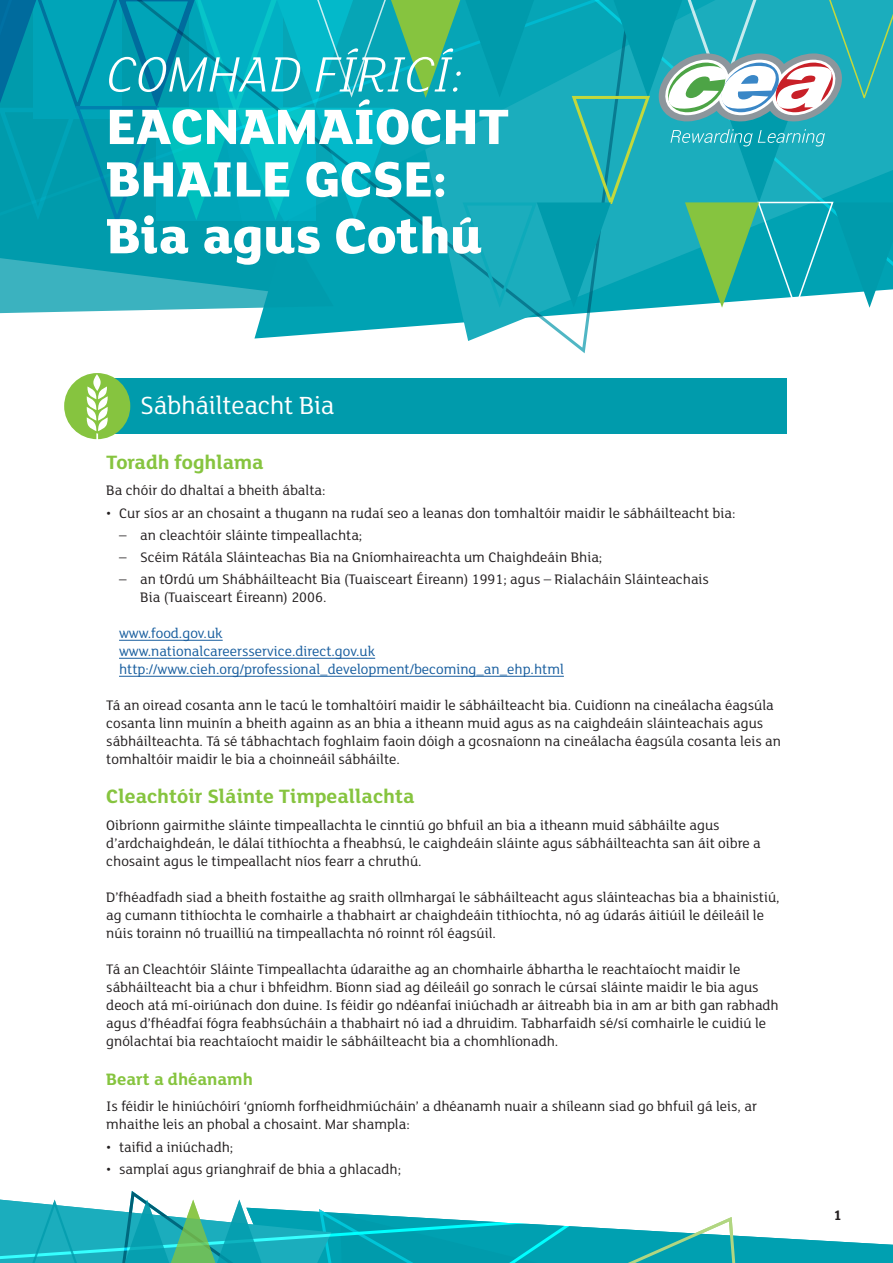
<style>
.page{position:relative;width:893px;height:1263px;background:#fff}
.page>*{position:absolute;margin:0;border:0;box-sizing:border-box;transform-origin:0 0}
.t1{font:800 54px/52.5px "FS Lola";color:#fff}
.t2{font:italic 300 54px "FS Lola";color:#fff}
.t3{font:27px "FS Lola";letter-spacing:-.01em;color:#fff}
.t4{font:700 21px "FS Lola";color:#86c43f}
.sub_head{font:700 18px "FS Lola";color:#86c43f}
.Body_Text{font:15px/18px "FS Lola";color:#231f20}
.dash_indents{font:15px/18px "FS Lola";color:#231f20}
.Body_Text-2{font:15px "FS Lola";color:#175d9e}
.t5{font:700 15px "FS Lola";color:#231f20}
</style>
<div class="page">
<svg style="left:0;top:312px;width:598px;height:42px"></svg>
<svg style="left:0;top:0;width:893px;height:312px;background:#1aaab5"></svg>
<div style="left:106px;top:378px;width:681px;height:56px;background:#009bac"></div>
<div style="left:64px;top:373px;width:66px;height:66px;background:#86c43f;border-radius:50%"></div>
<svg style="left:87px;top:374px;width:21px;height:66px"></svg>
<hr style="left:119px;top:640px;width:104px;height:1px;background:#175d9e">
<hr style="left:119px;top:658px;width:256px;height:1px;background:#175d9e">
<hr style="left:119px;top:676px;width:445px;height:1px;background:#175d9e">
<svg style="left:0;top:1191px;width:893px;height:72px"></svg>
<p class="t2" style="left:106px;top:39px;width:359px">COMHAD FÍRICÍ:</p>
<p class="t1" style="left:106px;top:97px;width:404px">EACNAMAÍOCHT<br>BHAILE GCSE:</p>
<p class="t1" style="left:106px;top:207px;width:377px">Bia agus Cothú</p>
<h1 class="t3" style="left:140px;top:388px;width:196px">Sábháilteacht Bia</h1>
<h2 class="t4" style="left:106px;top:447px;width:159px">Toradh foghlama</h2>
<p class="Body_Text" style="left:106px;top:481px;width:221px">Ba chóir do dhaltaí a bheith ábalta:</p>
<p class="Body_Text" style="left:106px;top:503px;width:631px">• Cur síos ar an chosaint a thugann na rudaí seo a leanas don tomhaltóir maidir le sábháilteacht bia:</p>
<p class="dash_indents" style="left:119px;top:525px;width:245px">– an cleachtóir sláinte timpeallachta;</p>
<p class="dash_indents" style="left:119px;top:547px;width:485px">– Scéim Rátála Sláinteachas Bia na Gníomhaireachta um Chaighdeáin Bhia;</p>
<p class="dash_indents" style="left:140px;top:570px;width:570px;text-indent:-21px">– an tOrdú um Shábháilteacht Bia (Tuaisceart Éireann) 1991; agus – Rialacháin Sláinteachais<br>Bia (Tuaisceart Éireann) 2006.</p>
<p class="Body_Text-2" style="left:119px;top:623px;width:105px">www.food.gov.uk</p>
<p class="Body_Text-2" style="left:119px;top:641px;width:258px">www.nationalcareersservice.direct.gov.uk</p>
<p class="Body_Text-2" style="left:119px;top:659px;width:446px">http://www.cieh.org/professional_development/becoming_an_ehp.html</p>
<p class="Body_Text" style="left:106px;top:696px;width:676px">Tá an oiread cosanta ann le tacú le tomhaltóirí maidir le sábháilteacht bia. Cuidíonn na cineálacha éagsúla cosanta linn muinín a bheith againn as an bhia a itheann muid agus as na caighdeáin sláinteachais agus sábháilteachta. Tá sé tábhachtach foghlaim faoin dóigh a gcosnaíonn na cineálacha éagsúla cosanta leis an tomhaltóir maidir le bia a choinneáil sábháilte.</p>
<h2 class="t4" style="left:106px;top:782px;width:310px">Cleachtóir Sláinte Timpeallachta</h2>
<p class="Body_Text" style="left:106px;top:815px;width:656px">Oibríonn gairmithe sláinte timpeallachta le cinntiú go bhfuil an bia a itheann muid sábháilte agus d’ardchaighdeán, le dálaí tithíochta a fheabhsú, le caighdeáin sláinte agus sábháilteachta san áit oibre a chosaint agus le timpeallacht níos fearr a chruthú.</p>
<p class="Body_Text" style="left:106px;top:887px;width:675px">D’fhéadfadh siad a bheith fostaithe ag sraith ollmhargaí le sábháilteacht agus sláinteachas bia a bhainistiú, ag cumann tithíochta le comhairle a thabhairt ar chaighdeáin tithíochta, nó ag údarás áitiúil le déileáil le núis torainn nó truailliú na timpeallachta nó roinnt ról éagsúil.</p>
<p class="Body_Text" style="left:106px;top:959px;width:674px">Tá an Cleachtóir Sláinte Timpeallachta údaraithe ag an chomhairle ábhartha le reachtaíocht maidir le sábháilteacht bia a chur i bhfeidhm. Bíonn siad ag déileáil go sonrach le cúrsaí sláinte maidir le bia agus deoch atá mí-oiriúnach don duine. Is féidir go ndéanfaí iniúchadh ar áitreabh bia in am ar bith gan rabhadh agus d’fhéadfaí fógra feabhsúcháin a thabhairt nó iad a dhruidim. Tabharfaidh sé/sí comhairle le cuidiú le gnólachtaí bia reachtaíocht maidir le sábháilteacht bia a chomhlíonadh.</p>
<p class="sub_head" style="left:106px;top:1066px;width:148px">Beart a dhéanamh</p>
<p class="Body_Text" style="left:106px;top:1097px;width:652px">Is féidir le hiniúchóirí ‘gníomh forfheidhmiúcháin’ a dhéanamh nuair a shíleann siad go bhfuil gá leis, ar mhaithe leis an phobal a chosaint. Mar shampla:</p>
<p class="Body_Text" style="left:106px;top:1137px;width:129px">• taifid a iniúchadh;</p>
<p class="Body_Text" style="left:106px;top:1159px;width:296px">• samplaí agus grianghraif de bhia a ghlacadh;</p>
<p class="t5" style="left:834px;top:1205px;width:10px">1</p>
</div>
